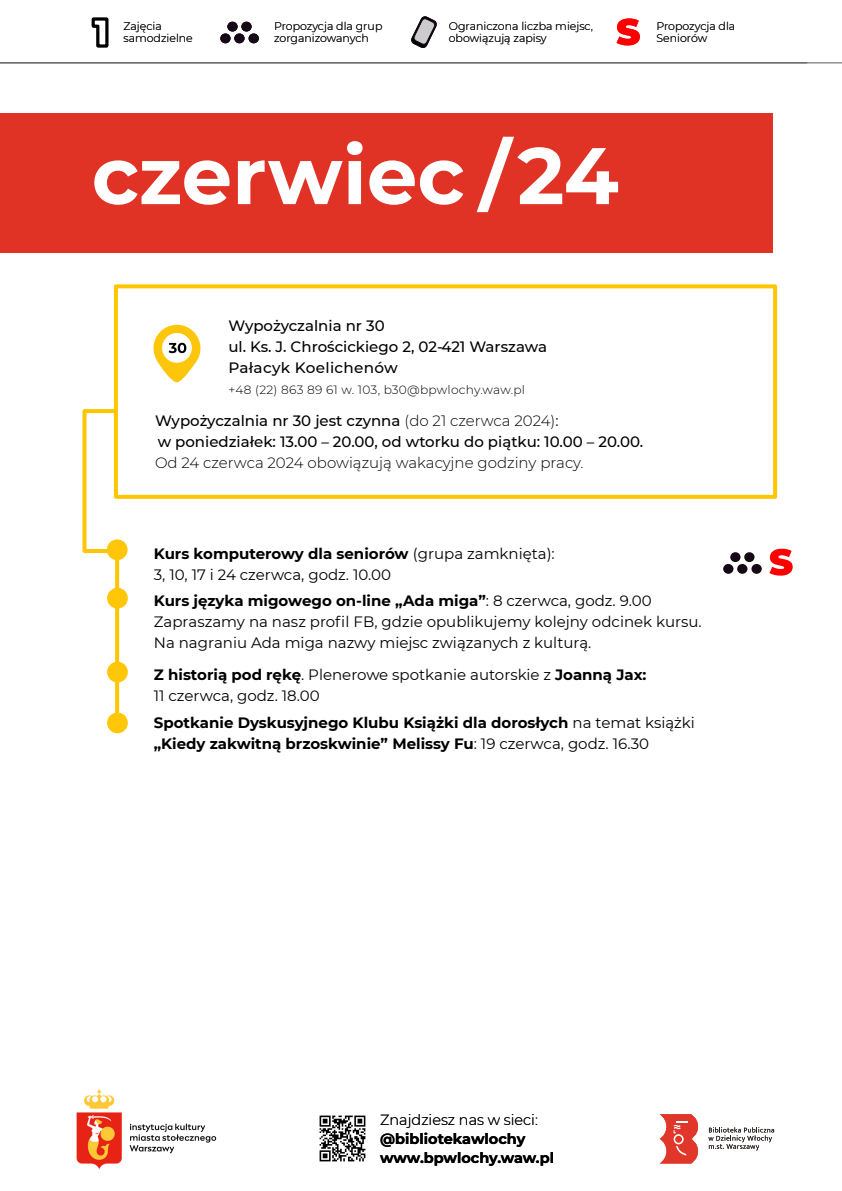
<style>
.page{position:relative;width:842px;height:1191px;background:#fff}
.page>*{position:absolute;margin:0;border:0;box-sizing:border-box;transform-origin:0 0}
.t1{font:700 80px "Montserrat";color:#fff}
.t2{font:15px/21px "Montserrat";color:#000}
.t3{font:500 15px/21px "Montserrat";color:#000}
.t4{font:700 15px/21px "Montserrat";color:#000}
.t5{font:300 15px "Montserrat";color:#000}
.t6{font:700 14.6px/18.9px "Montserrat";color:#000}
.t7{font:300 14.6px "Montserrat";color:#000}
.t8{font:300 12px "Montserrat";letter-spacing:.02em;color:#000}
.t9{font:300 11px/12px "Montserrat";color:#000}
.s1{font-weight:300}
.s2{font-weight:400}
.s3{font-weight:700}
</style>
<div class="page">
<div style="left:0;top:113px;width:773px;height:139px;background:#e13226"></div>
<img style="left:319px;top:1115px;width:47px;height:47px">
<img style="left:76px;top:1089px;width:141px;height:81px">
<svg style="left:660px;top:1114px;width:38px;height:49px"></svg>
<svg style="left:708px;top:1127px;width:66px;height:23px"></svg>
<svg style="left:153px;top:325px;width:47px;height:57px"></svg>
<hr style="left:0;top:63px;width:842px;height:1px;background:#595959">
<svg style="left:91px;top:17px;width:18px;height:31px"></svg>
<div style="left:227px;top:22px;width:11px;height:10px;background:#140915;border-radius:50%"></div>
<div style="left:241px;top:22px;width:11px;height:10px;background:#140915;border-radius:50%"></div>
<div style="left:234px;top:33px;width:11px;height:10px;background:#140915;border-radius:50%"></div>
<div style="left:220px;top:33px;width:11px;height:10px;background:#140915;border-radius:50%"></div>
<div style="left:249px;top:33px;width:10px;height:10px;background:#140915;border-radius:50%"></div>
<svg style="left:411px;top:16px;width:26px;height:32px"></svg>
<svg style="left:617px;top:18px;width:23px;height:27px"></svg>
<svg style="left:82px;top:407px;width:39px;height:320px"></svg>
<div style="left:107px;top:539px;width:21px;height:21px;background:#ffc708;border-radius:50%"></div>
<div style="left:107px;top:588px;width:21px;height:20px;background:#ffc708;border-radius:50%"></div>
<div style="left:107px;top:661px;width:21px;height:21px;background:#ffc708;border-radius:50%"></div>
<div style="left:107px;top:712px;width:21px;height:21px;background:#ffc708;border-radius:50%"></div>
<div style="left:114px;top:284px;width:663px;height:215px;border:4px solid #fec600"></div>
<svg style="left:769px;top:549px;width:24px;height:26px"></svg>
<div style="left:730px;top:552px;width:10px;height:10px;background:#140915;border-radius:50%"></div>
<div style="left:744px;top:552px;width:10px;height:10px;background:#140915;border-radius:50%"></div>
<div style="left:737px;top:564px;width:10px;height:10px;background:#140915;border-radius:50%"></div>
<div style="left:723px;top:564px;width:10px;height:10px;background:#140915;border-radius:50%"></div>
<div style="left:751px;top:564px;width:11px;height:10px;background:#140915;border-radius:50%"></div>
<p class="t9" style="left:274px;top:20px;width:110px">Propozycja dla grup zorganizowanych</p>
<p class="t9" style="left:449px;top:20px;width:146px">Ograniczona liczba miejsc, obowiązują zapisy</p>
<p class="t9" style="left:123px;top:20px;width:71px">Zajęcia samodzielne</p>
<p class="t9" style="left:656px;top:20px;width:80px">Propozycja dla<br>Seniorów</p>
<h1 class="t1" style="left:92px;top:127px;width:528px">czerwiec /24</h1>
<p class="t3" style="left:228px;top:315px;width:320px">Wypożyczalnia nr 30<br>ul. Ks. J. Chrościckiego 2, 02-421 Warszawa<br>Pałacyk Koelichenów</p>
<p class="t8" style="left:228px;top:382px;width:298px">+48 (22) 863 89 61 w. 103, b30@bpwlochy.waw.pl</p>
<p class="t3" style="left:155px;top:410px;width:490px">Wypożyczalnia nr 30 jest czynna <span class="s1">(do 21 czerwca 2024)</span><span class="s2">:<br></span>w poniedziałek: 13.00 – 20.00, od wtorku do piątku: 10.00 – 20.00.</p>
<p class="t5" style="left:155px;top:454px;width:430px">Od 24 czerwca 2024 obowiązują wakacyjne godziny pracy.</p>
<p class="t2" style="left:154px;top:543px;width:402px"><span class="s3">Kurs komputerowy dla seniorów</span> (grupa zamknięta):<br>3, 10, 17 i 24 czerwca, godz. 10.00</p>
<p class="t2" style="left:154px;top:590px;width:549px"><span class="s3">Kurs języka migowego on-line „Ada miga”</span>: 8 czerwca, godz. 9.00<br>Zapraszamy na nasz profil FB, gdzie opublikujemy kolejny odcinek kursu.<br>Na nagraniu Ada miga nazwy miejsc związanych z kulturą.</p>
<p class="t2" style="left:154px;top:664px;width:494px"><span class="s3">Z historią pod rękę</span>. Plenerowe spotkanie autorskie z <span class="s3">Joanną Jax:<br></span>11 czerwca, godz. 18.00</p>
<p class="t4" style="left:154px;top:712px;width:542px">Spotkanie Dyskusyjnego Klubu Książki dla dorosłych <span class="s2">na temat książki </span>„Kiedy zakwitną brzoskwinie” Melissy Fu<span class="s2">: 19 czerwca, godz. 16.30</span></p>
<p class="t7" style="left:380px;top:1110px;width:159px">Znajdziesz nas w sieci:</p>
<p class="t6" style="left:380px;top:1129px;width:175px">@bibliotekawlochy www.bpwlochy.waw.pl</p>
</div>
